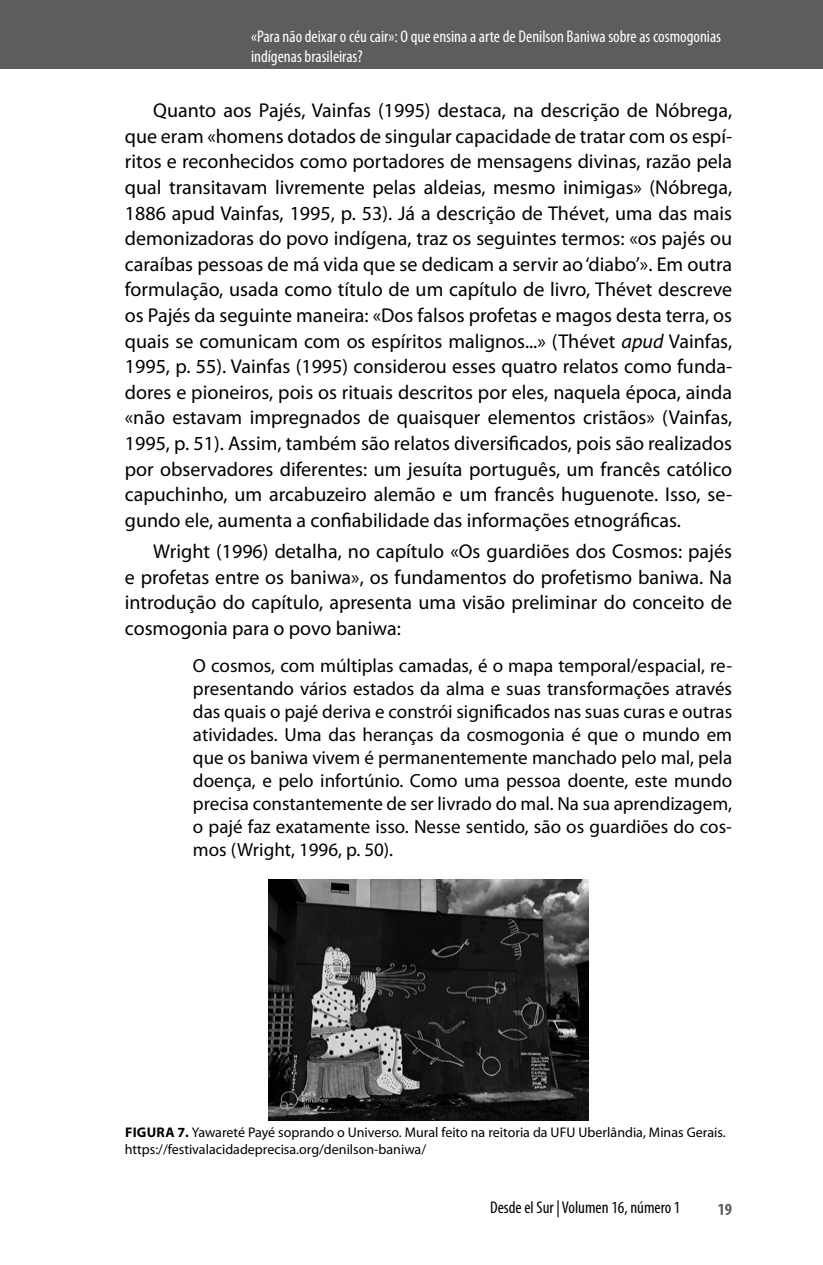
<style>
.page{position:relative;width:823px;height:1265px;background:#fff}
.page>*{position:absolute;margin:0;border:0;box-sizing:border-box;transform-origin:0 0}
.t1{font:20px/25.6px "Myriad Pro";color:#000;text-align:justify}
.t2{font:19px/23px "Myriad Pro";color:#000;text-align:justify}
.t3{font:condensed 17px/20px "Myriad Pro";color:#fff}
.t4{font:condensed 17px "Myriad Pro";color:#000}
.t5{font:700 condensed 17px "Myriad Pro";color:#5c5d5f}
.t6{font:14px/16.8px "Myriad Pro";color:#000}
.s1{font-style:italic}
.s2{font-weight:700}
</style>
<div class="page">
<div style="left:0;top:0;width:822px;height:68px;background:#5c5d5f"></div>
<img style="left:268px;top:879px;width:320px;height:241px">
<p class="t3" style="left:251px;top:26px;width:471px">«Para não deixar o céu cair»: O que ensina a arte de Denilson Baniwa sobre as cosmogonias indígenas brasileiras?</p>
<p class="t1" style="left:125px;top:97px;width:608px;text-indent:28px">Quanto aos Pajés, Vainfas (1995) destaca, na descrição de Nóbrega, que eram «homens dotados de singular capacidade de tratar com os espí&shy;ritos e reconhecidos como portadores de mensagens divinas, razão pela qual transitavam livremente pelas aldeias, mesmo inimigas» (Nóbrega, 1886 apud Vainfas, 1995, p. 53). Já a descrição de Thévet, uma das mais demonizadoras do povo indígena, traz os seguintes termos: «os pajés ou caraíbas pessoas de má vida que se dedicam a servir ao ‘diabo’». Em outra formulação, usada como título de um capítulo de livro, Thévet descreve os Pajés da seguinte maneira: «Dos falsos profetas e magos desta terra, os quais se comunicam com os espíritos malignos...» (Thévet <span class="s1">apud</span> Vainfas, 1995, p. 55). Vainfas (1995) considerou esses quatro relatos como funda&shy;dores e pioneiros, pois os rituais descritos por eles, naquela época, ainda «não estavam impregnados de quaisquer elementos cristãos» (Vainfas, 1995, p. 51). Assim, também são relatos diversificados, pois são realizados por observadores diferentes: um jesuíta português, um francês católico capuchinho, um arcabuzeiro alemão e um francês huguenote. Isso, se&shy;gundo ele, aumenta a confiabilidade das informações etnográficas.</p>
<p class="t1" style="left:125px;top:538px;width:608px;text-indent:28px">Wright (1996) detalha, no capítulo «Os guardiões dos Cosmos: pajés e profetas entre os baniwa», os fundamentos do profetismo baniwa. Na introdução do capítulo, apresenta uma visão preliminar do conceito de cosmogonia para o povo baniwa:</p>
<p class="t2" style="left:193px;top:654px;width:540px">O cosmos, com múltiplas camadas, é o mapa temporal/espacial, re&shy;presentando vários estados da alma e suas transformações através das quais o pajé deriva e constrói significados nas suas curas e outras atividades. Uma das heranças da cosmogonia é que o mundo em que os baniwa vivem é permanentemente manchado pelo mal, pela doença, e pelo infortúnio. Como uma pessoa doente, este mundo precisa constantemente de ser livrado do mal. Na sua aprendizagem, o pajé faz exatamente isso. Nesse sentido, são os guardiões do cos&shy;mos (Wright, 1996, p. 50).</p>
<p class="t6" style="left:125px;top:1123px;width:602px"><span class="s2">FIGURA 7.</span> Yawareté Payé soprando o Universo. Mural feito na reitoria da UFU Uberlândia, Minas Gerais. https://festivalacidadeprecisa.org/denilson-baniwa/</p>
<p class="t4" style="left:489px;top:1196px;width:192px">Desde el Sur | Volumen 16, número 1</p>
<p class="t5" style="left:717px;top:1198px;width:16px">19</p>
</div>
